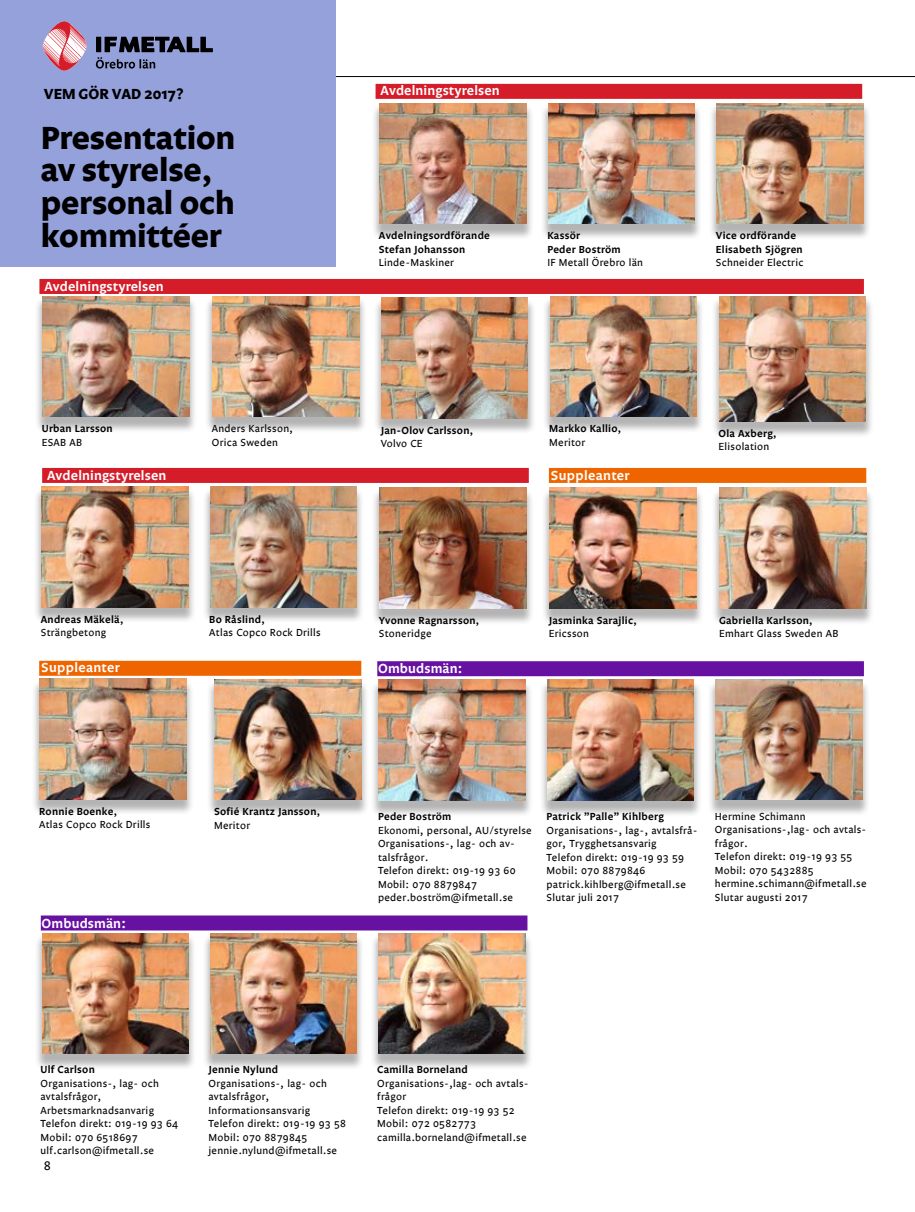
<style>
.page{position:relative;width:915px;height:1212px;background:#fff}
.page>*{position:absolute;margin:0;border:0;box-sizing:border-box;transform-origin:0 0}
.t1{font:700 32.85px/32.8px "Legato";letter-spacing:-.005em;color:#000}
.t2{font:700 15px "Legato";letter-spacing:-.005em;color:#000}
.t3{font:600 13.5px "Legato";letter-spacing:.01em;color:#fff}
.t4{font:12.75px "Legato";color:#000}
.t5{font:10.5px/13.5px "Legato";letter-spacing:.025em;color:#000}
.t6{font:600 10.5px/13.5px "Legato";letter-spacing:.025em;color:#000}
</style>
<div class="page">
<div style="left:377px;top:661px;width:486px;height:15px;background:#6611a2"></div>
<hr style="left:0;top:76px;width:914px;height:1px;background:#000">
<div style="left:0;top:0;width:335px;height:267px;background:#95a1db"></div>
<svg style="left:43px;top:21px;width:44px;height:50px"></svg>
<svg style="left:96px;top:37px;width:117px;height:32px"></svg>
<div style="left:373px;top:298px;width:163px;height:137px;background:#000;opacity:.3"></div>
<img style="left:381px;top:297px;width:146px;height:121px">
<div style="left:33px;top:487px;width:163px;height:137px;background:#000;opacity:.3"></div>
<img style="left:42px;top:486px;width:146px;height:121px">
<div style="left:541px;top:296px;width:163px;height:137px;background:#000;opacity:.3"></div>
<img style="left:550px;top:296px;width:146px;height:121px">
<div style="left:375px;top:84px;width:486px;height:15px;background:#d51c29"></div>
<div style="left:371px;top:103px;width:163px;height:137px;background:#000;opacity:.3"></div>
<img style="left:379px;top:103px;width:147px;height:121px">
<div style="left:539px;top:103px;width:163px;height:137px;background:#000;opacity:.3"></div>
<img style="left:548px;top:103px;width:146px;height:121px">
<div style="left:708px;top:103px;width:163px;height:137px;background:#000;opacity:.3"></div>
<img style="left:716px;top:103px;width:146px;height:121px">
<div style="left:34px;top:296px;width:163px;height:138px;background:#000;opacity:.3"></div>
<img style="left:42px;top:296px;width:147px;height:121px">
<div style="left:548px;top:468px;width:318px;height:15px;background:#ee6500"></div>
<div style="left:370px;top:680px;width:163px;height:137px;background:#000;opacity:.3"></div>
<img style="left:378px;top:680px;width:147px;height:120px">
<div style="left:538px;top:680px;width:163px;height:137px;background:#000;opacity:.3"></div>
<img style="left:547px;top:680px;width:146px;height:120px">
<div style="left:707px;top:679px;width:163px;height:138px;background:#000;opacity:.3"></div>
<img style="left:715px;top:679px;width:146px;height:121px">
<div style="left:204px;top:296px;width:163px;height:138px;background:#000;opacity:.3"></div>
<img style="left:212px;top:296px;width:147px;height:121px">
<div style="left:34px;top:933px;width:163px;height:137px;background:#000;opacity:.3"></div>
<img style="left:42px;top:933px;width:146px;height:120px">
<div style="left:541px;top:488px;width:163px;height:137px;background:#000;opacity:.3"></div>
<img style="left:549px;top:488px;width:147px;height:120px">
<div style="left:710px;top:296px;width:163px;height:142px;background:#000;opacity:.3"></div>
<img style="left:719px;top:296px;width:146px;height:125px">
<div style="left:711px;top:488px;width:163px;height:137px;background:#000;opacity:.3"></div>
<img style="left:719px;top:488px;width:147px;height:120px">
<div style="left:31px;top:679px;width:164px;height:137px;background:#000;opacity:.3"></div>
<img style="left:40px;top:679px;width:146px;height:120px">
<div style="left:206px;top:679px;width:163px;height:138px;background:#000;opacity:.3"></div>
<img style="left:215px;top:679px;width:146px;height:121px">
<div style="left:201px;top:933px;width:164px;height:137px;background:#000;opacity:.3"></div>
<img style="left:210px;top:933px;width:146px;height:120px">
<div style="left:201px;top:487px;width:164px;height:137px;background:#000;opacity:.3"></div>
<img style="left:210px;top:486px;width:146px;height:121px">
<div style="left:371px;top:488px;width:163px;height:137px;background:#000;opacity:.3"></div>
<img style="left:379px;top:488px;width:147px;height:120px">
<div style="left:370px;top:933px;width:163px;height:137px;background:#000;opacity:.3"></div>
<img style="left:378px;top:933px;width:147px;height:120px">
<div style="left:41px;top:915px;width:486px;height:15px;background:#6611a2"></div>
<div style="left:39px;top:279px;width:824px;height:15px;background:#d51c29"></div>
<div style="left:42px;top:468px;width:486px;height:15px;background:#d51c29"></div>
<div style="left:39px;top:661px;width:322px;height:15px;background:#ee6500"></div>
<h2 class="t2" style="left:44px;top:86px;width:141px">VEM GÖR VAD 2017?</h2>
<p class="t3" style="left:380px;top:83px;width:121px">Avdelningstyrelsen</p>
<h1 class="t1" style="left:41px;top:123px;width:196px">Presentation av styrelse, personal och kommittéer</h1>
<p class="t6" style="left:379px;top:229px;width:113px">Avdelningsordförande<br>Stefan Johansson</p>
<p class="t5" style="left:379px;top:256px;width:77px">Linde-Maskiner</p>
<p class="t6" style="left:547px;top:229px;width:75px">Kassör<br>Peder Boström</p>
<p class="t5" style="left:547px;top:256px;width:97px">IF Metall Örebro län</p>
<p class="t6" style="left:715px;top:229px;width:88px">Vice ordförande<br>Elisabeth Sjögren</p>
<p class="t5" style="left:715px;top:256px;width:89px">Schneider Electric</p>
<p class="t3" style="left:44px;top:278px;width:121px">Avdelningstyrelsen</p>
<p class="t6" style="left:42px;top:422px;width:72px">Urban Larsson</p>
<p class="t5" style="left:42px;top:436px;width:42px">ESAB AB</p>
<p class="t5" style="left:212px;top:423px;width:83px">Anders Karlsson,<br>Orica Sweden</p>
<p class="t6" style="left:380px;top:424px;width:94px">Jan-Olov Carlsson,</p>
<p class="t5" style="left:380px;top:437px;width:43px">Volvo CE</p>
<p class="t6" style="left:549px;top:422px;width:73px">Markko Kallio,</p>
<p class="t5" style="left:549px;top:436px;width:38px">Meritor</p>
<p class="t6" style="left:718px;top:427px;width:59px">Ola Axberg,</p>
<p class="t5" style="left:718px;top:440px;width:52px">Elisolation</p>
<p class="t3" style="left:47px;top:467px;width:121px">Avdelningstyrelsen</p>
<p class="t3" style="left:550px;top:467px;width:80px">Suppleanter</p>
<p class="t6" style="left:41px;top:613px;width:84px">Andreas Mäkelä,</p>
<p class="t5" style="left:41px;top:626px;width:67px">Strängbetong</p>
<p class="t6" style="left:209px;top:613px;width:57px">Bo Råslind,</p>
<p class="t5" style="left:209px;top:626px;width:113px">Atlas Copco Rock Drills</p>
<p class="t6" style="left:379px;top:614px;width:102px">Yvonne Ragnarsson,</p>
<p class="t5" style="left:379px;top:628px;width:54px">Stoneridge</p>
<p class="t6" style="left:548px;top:614px;width:89px">Jasminka Sarajlic,</p>
<p class="t5" style="left:548px;top:628px;width:42px">Ericsson</p>
<p class="t6" style="left:718px;top:614px;width:95px">Gabriella Karlsson,</p>
<p class="t5" style="left:718px;top:628px;width:121px">Emhart Glass Sweden AB</p>
<p class="t3" style="left:41px;top:660px;width:80px">Suppleanter</p>
<p class="t3" style="left:378px;top:661px;width:86px">Ombudsmän:</p>
<p class="t6" style="left:39px;top:805px;width:79px">Ronnie Boenke,</p>
<p class="t5" style="left:39px;top:818px;width:113px">Atlas Copco Rock Drills</p>
<p class="t6" style="left:214px;top:806px;width:107px">Sofié Krantz Jansson,</p>
<p class="t5" style="left:214px;top:819px;width:38px">Meritor</p>
<p class="t6" style="left:378px;top:810px;width:75px">Peder Boström</p>
<p class="t5" style="left:378px;top:824px;width:155px">Ekonomi, personal, AU/styrelse<br>Organisations-, lag- och av&shy;talsfrågor.<br>Telefon direkt: 019-19 93 60<br>Mobil: 070 8879847 peder.boström@ifmetall.se</p>
<p class="t6" style="left:546px;top:810px;width:119px">Patrick ”Palle” Kihlberg</p>
<p class="t5" style="left:546px;top:824px;width:152px">Organisations-, lag-, avtalsfrå&shy;gor, Trygghetsansvarig<br>Telefon direkt: 019-19 93 59<br>Mobil: 070 8879846 patrick.kihlberg@ifmetall.se<br>Slutar juli 2017</p>
<p class="t5" style="left:714px;top:810px;width:153px">Hermine Schimann<br>Organisations-,lag- och avtals&shy;frågor.<br>Telefon direkt: 019-19 93 55<br>Mobil: 070 5432885 hermine.schimann@ifmetall.se<br>Slutar augusti 2017</p>
<p class="t3" style="left:42px;top:915px;width:86px">Ombudsmän:</p>
<p class="t6" style="left:41px;top:1063px;width:56px">Ulf Carlson</p>
<p class="t5" style="left:41px;top:1077px;width:139px">Organisations-, lag- och avtalsfrågor,<br>Arbetsmarknadsanvarig<br>Telefon direkt: 019-19 93 64<br>Mobil: 070 6518697 ulf.carlson@ifmetall.se</p>
<p class="t4" style="left:44px;top:1158px;width:9px">8</p>
<p class="t6" style="left:208px;top:1063px;width:71px">Jennie Nylund</p>
<p class="t5" style="left:208px;top:1077px;width:139px">Organisations-, lag- och avtalsfrågor,<br>Informationsansvarig<br>Telefon direkt: 019-19 93 58<br>Mobil: 070 8879845 jennie.nylund@ifmetall.se</p>
<p class="t6" style="left:377px;top:1063px;width:92px">Camilla Borneland</p>
<p class="t5" style="left:377px;top:1077px;width:153px">Organisations-,lag- och avtals&shy;frågor<br>Telefon direkt: 019-19 93 52<br>Mobil: 072 0582773 camilla.borneland@ifmetall.se</p>
</div>
